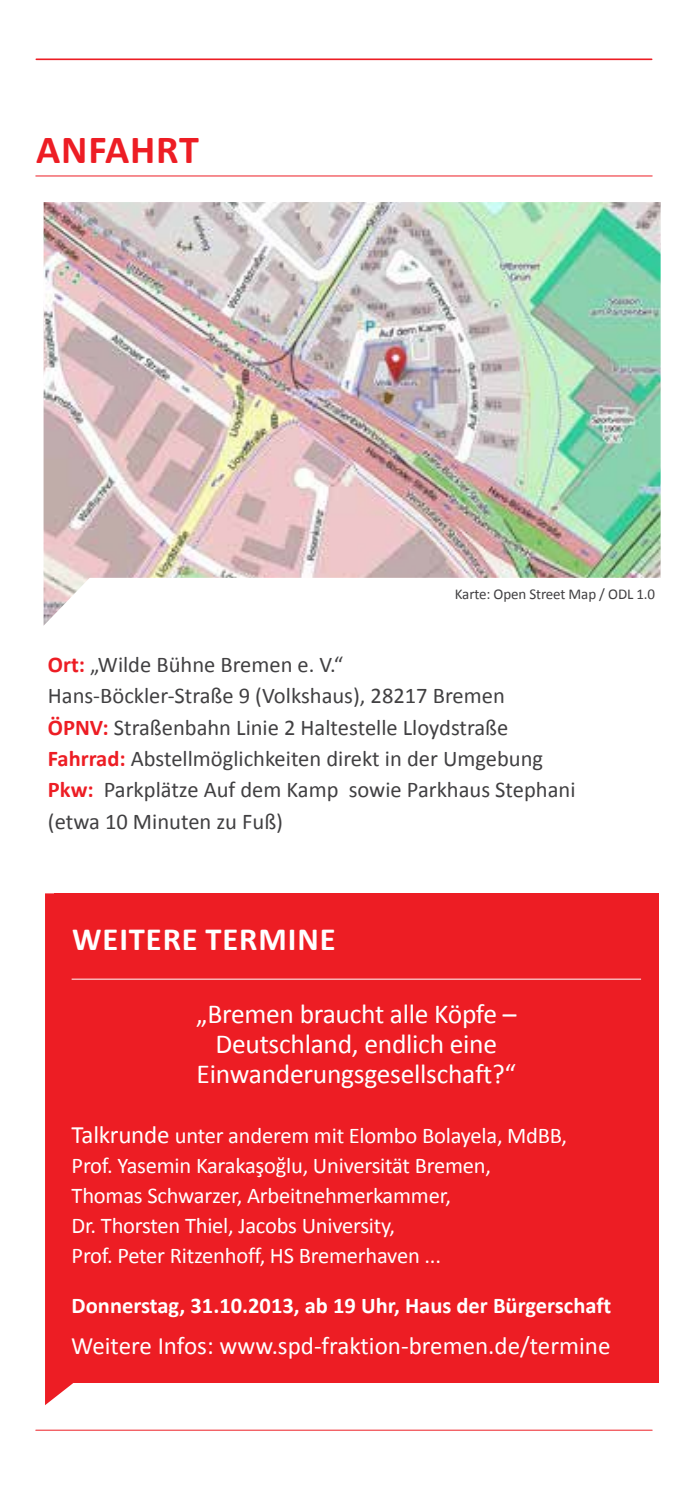
<style>
.page{position:relative;width:688px;height:1489px;background:#fff}
.page>*{position:absolute;margin:0;border:0;box-sizing:border-box;transform-origin:0 0}
.t1{font:700 40px "Calibri";letter-spacing:.02em;color:#ed1d24}
.t2{font:700 32.5px "Calibri";letter-spacing:.025em;color:#fff}
.t3{font:27.5px/30px "Calibri";letter-spacing:-.01em;color:#fff;text-align:center}
.t4{font:25px "Calibri";color:#fff}
.t5{font:22.5px/31.2px "Calibri";color:#414042}
.t6{font:22.5px/30px "Calibri";letter-spacing:-.01em;color:#fff}
.t7{font:700 22.5px "Calibri";color:#fff}
.t8{font:15px "Calibri";letter-spacing:-.01em;color:#414042}
.s1{font-weight:700;color:#ed1d24}
.s2{font-size:25px}
</style>
<div class="page">
<img style="left:44px;top:202px;width:616px;height:423px">
<svg style="left:45px;top:893px;width:554px;height:511px"></svg>
<div style="left:54px;top:893px;width:604px;height:489px;background:#ed1d24"></div>
<hr style="left:72px;top:978px;width:569px;height:1px;background:#fff">
<hr style="left:36px;top:58px;width:615px;height:2px;background:#ed1d24">
<hr style="left:36px;top:175px;width:616px;height:1px;background:#ed1d24">
<hr style="left:36px;top:1429px;width:616px;height:1px;background:#ed1d24">
<h1 class="t1" style="left:36px;top:124px;width:164px">anfahrt</h1>
<p class="t8" style="left:455px;top:584px;width:202px">Karte: Open Street Map / ODL 1.0</p>
<p class="t5" style="left:48px;top:649px;width:529px"><span class="s1">Ort:</span> „Wilde Bühne Bremen e. V.“<br>Hans-Böckler-Straße 9 (Volkshaus), 28217 Bremen<br><span class="s1">ÖPNV:</span> Straßenbahn Linie 2 Haltestelle Lloydstraße <span class="s1">Fahrrad:</span> Abstellmöglichkeiten direkt in der Umgebung <span class="s1">Pkw:</span> Parkplätze Auf dem Kamp sowie Parkhaus Stephani (etwa 10 Minuten zu Fuß)</p>
<h2 class="t2" style="left:72px;top:918px;width:265px">Weitere Termine</h2>
<p class="t3" style="left:196px;top:998px;width:322px">„Bremen braucht alle Köpfe –<br>Deutschland, endlich eine<br>Einwanderungsgesellschaft?“</p>
<p class="t6" style="left:72px;top:1120px;width:497px"><span class="s2">Talkrunde</span> unter anderem mit Elombo Bolayela, MdBB, Prof. Yasemin Karakaşoğlu, Universität Bremen, Thomas Schwarzer, Arbeitnehmerkammer,<br>Dr. Thorsten Thiel, Jacobs University,<br>Prof. Peter Ritzenhoff, HS Bremerhaven ...</p>
<p class="t7" style="left:72px;top:1290px;width:541px">Donnerstag, 31.10.2013, ab 19 Uhr, Haus der Bürgerschaft</p>
<p class="t4" style="left:71px;top:1329px;width:540px">Weitere Infos: www.spd-fraktion-bremen.de/termine</p>
</div>
